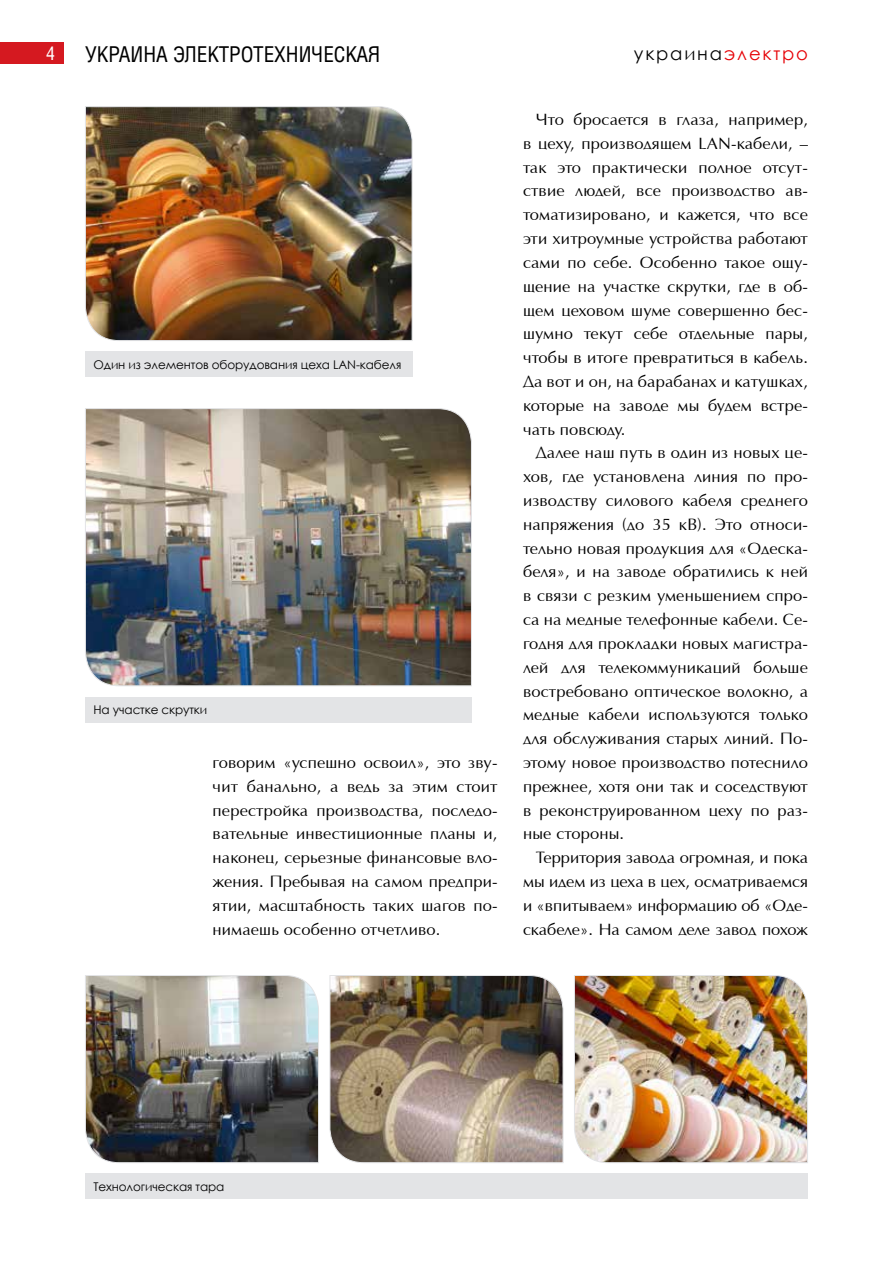
<style>
.page{position:relative;width:893px;height:1263px;background:#fff}
.page>*{position:absolute;margin:0;border:0;box-sizing:border-box;transform-origin:0 0}
.t1{font:21px "AG Letterica Condensed";color:#000}
.t2{font:18px "Century Gothic";letter-spacing:.1em;color:#000}
.t3{font:18px "AG Letterica Condensed";color:#fff}
.t4{font:16.5px/23.9px "AG Opus";letter-spacing:.01em;color:#000;text-align:justify}
.t5{font:12px "Century Gothic";letter-spacing:-.01em;color:#000}
.s1{color:#e60005}
</style>
<div class="page">
<div style="left:0;top:43px;width:64px;height:21px;background:#d51920"></div>
<div style="left:85px;top:352px;width:327px;height:25px;background:#e3e4e6"></div>
<div style="left:85px;top:697px;width:387px;height:25px;background:#e3e4e6"></div>
<div style="left:85px;top:1174px;width:723px;height:25px;background:#e3e4e6"></div>
<img style="left:85px;top:106px;width:328px;height:235px">
<img style="left:85px;top:408px;width:387px;height:278px">
<img style="left:85px;top:975px;width:234px;height:188px">
<img style="left:329px;top:975px;width:235px;height:188px">
<img style="left:574px;top:975px;width:234px;height:188px">
<p class="t3" style="left:46px;top:43px;width:10px">4</p>
<p class="t1" style="left:85px;top:41px;width:297px">Украина электротехническая</p>
<p class="t2" style="left:634px;top:41px;width:176px">украина<span class="s1">электро</span></p>
<p class="t5" style="left:94px;top:356px;width:309px">Один из элементов оборудования цеха LAN-кабеля</p>
<p class="t5" style="left:94px;top:701px;width:115px">На участке скрутки</p>
<p class="t4" style="left:213px;top:751px;width:286px">говорим «успешно освоил», это зву&shy;чит банально, а ведь за этим стоит перестройка производства, последо&shy;вательные инвестиционные планы и, наконец, серьезные финансовые вло&shy;жения. Пребывая на самом предпри&shy;ятии, масштабность таких шагов по&shy;нимаешь особенно отчетливо.</p>
<p class="t4" style="left:523px;top:108px;width:286px;text-indent:13px">Что бросается в глаза, например, в цеху, производящем LAN-кабели, – так это практически полное отсут&shy;ствие людей, все производство ав&shy;томатизировано, и кажется, что все эти хитроумные устройства работают сами по себе. Особенно такое ощу&shy;щение на участке скрутки, где в об&shy;щем цеховом шуме совершенно бес&shy;шумно текут себе отдельные пары, чтобы в итоге превратиться в кабель.<br>Да вот и он, на барабанах и катушках, которые на заводе мы будем встре&shy;чать повсюду.</p>
<p class="t4" style="left:523px;top:441px;width:286px;text-indent:13px">Далее наш путь в один из новых це&shy;хов, где установлена линия по про&shy;изводству силового кабеля среднего напряжения (до 35 кВ). Это относи&shy;тельно новая продукция для «Одеска&shy;беля», и на заводе обратились к ней в связи с резким уменьшением спро&shy;са на медные телефонные кабели. Се&shy;годня для прокладки новых магистра&shy;лей для телекоммуникаций больше востребовано оптическое волокно, а медные кабели используются только для обслуживания старых линий. По&shy;этому новое производство потеснило прежнее, хотя они так и соседствуют в реконструированном цеху по раз&shy;ные стороны.</p>
<p class="t4" style="left:523px;top:846px;width:286px;text-indent:13px">Территория завода огромная, и пока мы идем из цеха в цех, осматриваемся и «впитываем» информацию об «Оде&shy;скабеле». На самом деле завод похож</p>
<p class="t5" style="left:94px;top:1178px;width:132px">Технологическая тара</p>
</div>
